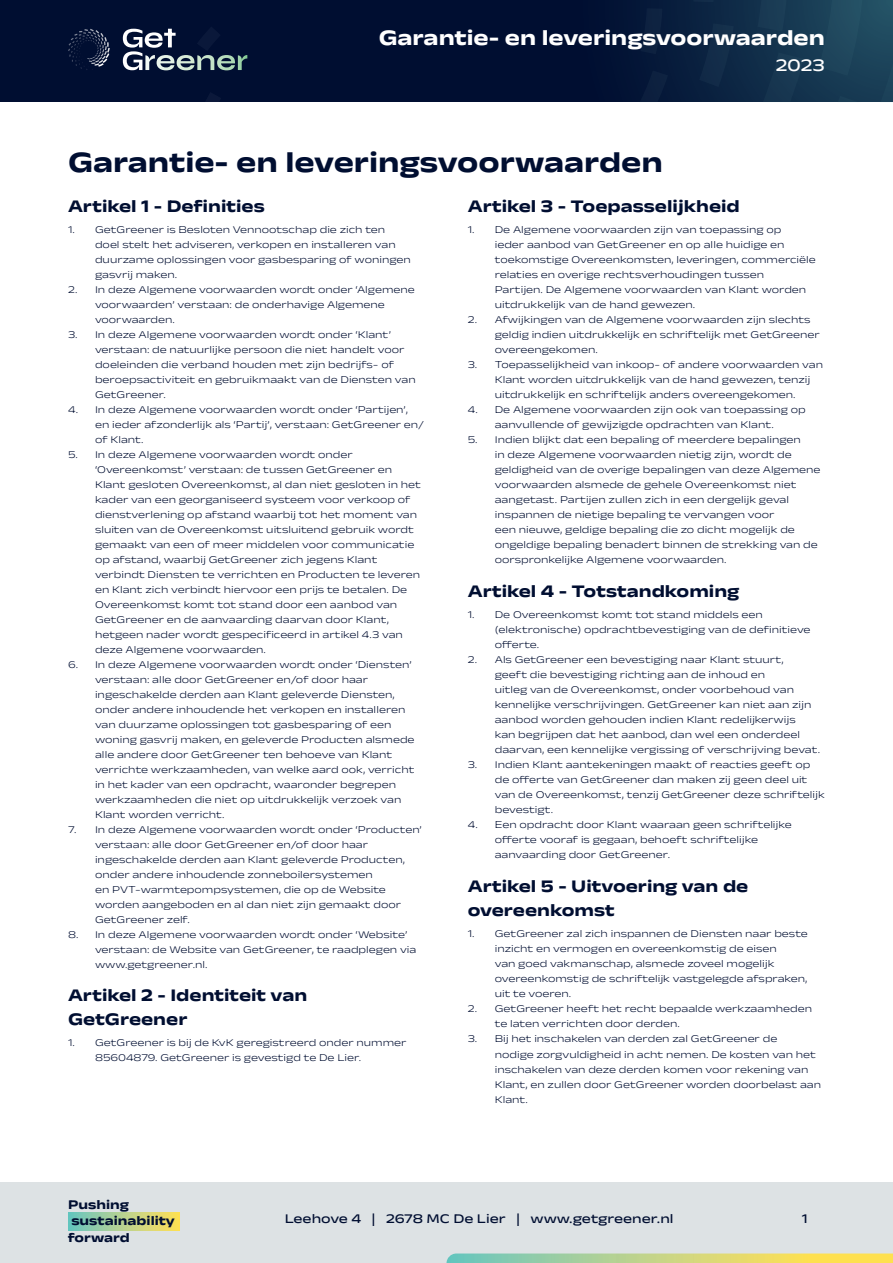
<style>
.page{position:relative;width:893px;height:1263px;background:#fff}
.page>*{position:absolute;margin:0;border:0;box-sizing:border-box;transform-origin:0 0}
.Titel_middel_-_Bold{font:700 30px "Anek Devanagari Expanded";color:#000e31}
.t1{font:700 22.5px "Anek Devanagari Expanded";color:#fff}
.Titel_-_Bold_12pt_bl{font:700 18px/24px "Anek Devanagari Expanded";color:#000e31}
.t2{font:500 18px "Anek Devanagari Expanded";color:#fff}
.t3{font:500 13.5px "Anek Devanagari Expanded";color:#000e31}
.t4{font:700 13.5px/16.5px "Anek Devanagari Expanded";color:#000e31}
.t5{font:300 10.5px/15px "Anek Devanagari Expanded";color:#000e31}
</style>
<div class="page">
<div style="left:0;top:1182px;width:893px;height:81px;background:#dde2e4"></div>
<div style="left:68px;top:1213px;width:111px;height:17px;background:linear-gradient(to right,#69c5c3,#ffe059)"></div>
<svg style="left:446px;top:1253px;width:447px;height:10px"></svg>
<div style="left:0;top:0;width:893px;height:102px;background:#000e31"></div>
<svg style="left:647px;top:0;width:106px;height:102px;fill:#09203f"></svg>
<svg style="left:753px;top:0;width:140px;height:102px"></svg>
<svg style="left:692px;top:0;width:22px;height:2px"></svg>
<div style="left:699px;top:23px;width:35px;height:64px;background:#112a47"></div>
<svg style="left:206px;top:93px;width:14px;height:9px"></svg>
<svg style="left:640px;top:8px;width:22px;height:46px"></svg>
<svg style="left:640px;top:70px;width:28px;height:32px"></svg>
<svg style="left:123px;top:28px;width:124px;height:42px"></svg>
<svg style="left:68px;top:29px;width:42px;height:41px"></svg>
<h2 class="t1" style="left:379px;top:25px;width:448px">Garantie- en leveringsvoorwaarden</h2>
<h3 class="t2" style="left:776px;top:55px;width:51px">2023</h3>
<p class="Titel_middel_-_Bold" style="left:68px;top:144px;width:596px">Garantie- en leveringsvoorwaarden</p>
<p class="Titel_-_Bold_12pt_bl" style="left:68px;top:194px;width:198px">Artikel 1 - Definities</p>
<p class="t5" style="left:95px;top:222px;width:317px;text-indent:-27px">1. GetGreener is Besloten Vennootschap die zich ten doel stelt het adviseren, verkopen en installeren van duurzame oplossingen voor gasbesparing of woningen gasvrij maken.</p>
<p class="t5" style="left:95px;top:282px;width:321px;text-indent:-27px">2. In deze Algemene voorwaarden wordt onder ‘Algemene voorwaarden’ verstaan: de onderhavige Algemene voorwaarden.</p>
<p class="t5" style="left:95px;top:327px;width:322px;text-indent:-27px">3. In deze Algemene voorwaarden wordt onder ‘Klant’ verstaan: de natuurlijke persoon die niet handelt voor doeleinden die verband houden met zijn bedrijfs- of beroepsactiviteit en gebruikmaakt van de Diensten van GetGreener.</p>
<p class="t5" style="left:95px;top:402px;width:330px;text-indent:-27px">4. In deze Algemene voorwaarden wordt onder ‘Partijen’, en ieder afzonderlijk als ‘Partij’, verstaan: GetGreener en/ of Klant.</p>
<p class="t5" style="left:95px;top:447px;width:327px;text-indent:-27px">5. In deze Algemene voorwaarden wordt onder ‘Overeenkomst’ verstaan: de tussen GetGreener en Klant gesloten Overeenkomst, al dan niet gesloten in het kader van een georganiseerd systeem voor verkoop of dienstverlening op afstand waarbij tot het moment van sluiten van de Overeenkomst uitsluitend gebruik wordt gemaakt van een of meer middelen voor communicatie op afstand, waarbij GetGreener zich jegens Klant verbindt Diensten te verrichten en Producten te leveren en Klant zich verbindt hiervoor een prijs te betalen. De Overeenkomst komt tot stand door een aanbod van GetGreener en de aanvaarding daarvan door Klant, hetgeen nader wordt gespecificeerd in artikel 4.3 van deze Algemene voorwaarden.</p>
<p class="t5" style="left:95px;top:657px;width:321px;text-indent:-27px">6. In deze Algemene voorwaarden wordt onder ‘Diensten’ verstaan: alle door GetGreener en/of door haar ingeschakelde derden aan Klant geleverde Diensten, onder andere inhoudende het verkopen en installeren van duurzame oplossingen tot gasbesparing of een woning gasvrij maken, en geleverde Producten alsmede alle andere door GetGreener ten behoeve van Klant verrichte werkzaamheden, van welke aard ook, verricht in het kader van een opdracht, waaronder begrepen werkzaamheden die niet op uitdrukkelijk verzoek van Klant worden verricht.</p>
<p class="t5" style="left:95px;top:822px;width:328px;text-indent:-27px">7. In deze Algemene voorwaarden wordt onder ‘Producten’ verstaan: alle door GetGreener en/of door haar ingeschakelde derden aan Klant geleverde Producten, onder andere inhoudende zonneboilersystemen<br>en PVT-warmtepompsystemen, die op de Website worden aangeboden en al dan niet zijn gemaakt door GetGreener zelf.</p>
<p class="t5" style="left:95px;top:927px;width:323px;text-indent:-27px">8. In deze Algemene voorwaarden wordt onder ‘Website’ verstaan: de Website van GetGreener, te raadplegen via www.getgreener.nl.</p>
<p class="Titel_-_Bold_12pt_bl" style="left:68px;top:983px;width:241px">Artikel 2 - Identiteit van<br>GetGreener</p>
<p class="t5" style="left:95px;top:1035px;width:313px;text-indent:-27px">1. GetGreener is bij de KvK geregistreerd onder nummer<br>85604879. GetGreener is gevestigd te De Lier.</p>
<p class="Titel_-_Bold_12pt_bl" style="left:468px;top:194px;width:274px">Artikel 3 - Toepasselijkheid</p>
<p class="t5" style="left:495px;top:222px;width:323px;text-indent:-27px">1. De Algemene voorwaarden zijn van toepassing op<br>ieder aanbod van GetGreener en op alle huidige en toekomstige Overeenkomsten, leveringen, commerciële relaties en overige rechtsverhoudingen tussen<br>Partijen. De Algemene voorwaarden van Klant worden uitdrukkelijk van de hand gewezen.</p>
<p class="t5" style="left:495px;top:312px;width:326px;text-indent:-27px">2. Afwijkingen van de Algemene voorwaarden zijn slechts geldig indien uitdrukkelijk en schriftelijk met GetGreener overeengekomen.</p>
<p class="t5" style="left:495px;top:357px;width:330px;text-indent:-27px">3. Toepasselijkheid van inkoop- of andere voorwaarden van<br>Klant worden uitdrukkelijk van de hand gewezen, tenzij uitdrukkelijk en schriftelijk anders overeengekomen.</p>
<p class="t5" style="left:468px;top:402px;width:340px;text-align:center">4. De Algemene voorwaarden zijn ook van toepassing op aanvullende of gewijzigde opdrachten van Klant.</p>
<p class="t5" style="left:495px;top:432px;width:327px;text-indent:-27px">5. Indien blijkt dat een bepaling of meerdere bepalingen<br>in deze Algemene voorwaarden nietig zijn, wordt de geldigheid van de overige bepalingen van deze Algemene voorwaarden alsmede de gehele Overeenkomst niet aangetast. Partijen zullen zich in een dergelijk geval inspannen de nietige bepaling te vervangen voor<br>een nieuwe, geldige bepaling die zo dicht mogelijk de ongeldige bepaling benadert binnen de strekking van de oorspronkelijke Algemene voorwaarden.</p>
<p class="Titel_-_Bold_12pt_bl" style="left:468px;top:579px;width:273px">Artikel 4 - Totstandkoming</p>
<p class="t5" style="left:495px;top:607px;width:317px;text-indent:-27px">1. De Overeenkomst komt tot stand middels een (elektronische) opdrachtbevestiging van de definitieve offerte.</p>
<p class="t5" style="left:495px;top:652px;width:327px;text-indent:-27px">2. Als GetGreener een bevestiging naar Klant stuurt,<br>geeft die bevestiging richting aan de inhoud en<br>uitleg van de Overeenkomst, onder voorbehoud van kennelijke verschrijvingen. GetGreener kan niet aan zijn aanbod worden gehouden indien Klant redelijkerwijs<br>kan begrijpen dat het aanbod, dan wel een onderdeel daarvan, een kennelijke vergissing of verschrijving bevat.</p>
<p class="t5" style="left:495px;top:757px;width:332px;text-indent:-27px">3. Indien Klant aantekeningen maakt of reacties geeft op de offerte van GetGreener dan maken zij geen deel uit van de Overeenkomst, tenzij GetGreener deze schriftelijk bevestigt.</p>
<p class="t5" style="left:495px;top:817px;width:299px;text-indent:-27px">4. Een opdracht door Klant waaraan geen schriftelijke offerte vooraf is gegaan, behoeft schriftelijke aanvaarding door GetGreener.</p>
<p class="Titel_-_Bold_12pt_bl" style="left:468px;top:874px;width:282px">Artikel 5 - Uitvoering van de overeenkomst</p>
<p class="t5" style="left:495px;top:926px;width:315px;text-indent:-27px">1. GetGreener zal zich inspannen de Diensten naar beste inzicht en vermogen en overeenkomstig de eisen<br>van goed vakmanschap, alsmede zoveel mogelijk overeenkomstig de schriftelijk vastgelegde afspraken, uit te voeren.</p>
<p class="t5" style="left:495px;top:1001px;width:319px;text-indent:-27px">2. GetGreener heeft het recht bepaalde werkzaamheden te laten verrichten door derden.</p>
<p class="t5" style="left:495px;top:1031px;width:328px;text-indent:-27px">3. Bij het inschakelen van derden zal GetGreener de<br>nodige zorgvuldigheid in acht nemen. De kosten van het inschakelen van deze derden komen voor rekening van Klant, en zullen door GetGreener worden doorbelast aan Klant.</p>
<p class="t4" style="left:68px;top:1196px;width:108px">Pushing sustainability forward</p>
<p class="t3" style="left:285px;top:1210px;width:390px">Leehove 4 | 2678 MC De Lier | www.getgreener.nl</p>
<p class="t3" style="left:802px;top:1210px;width:7px">1</p>
</div>
